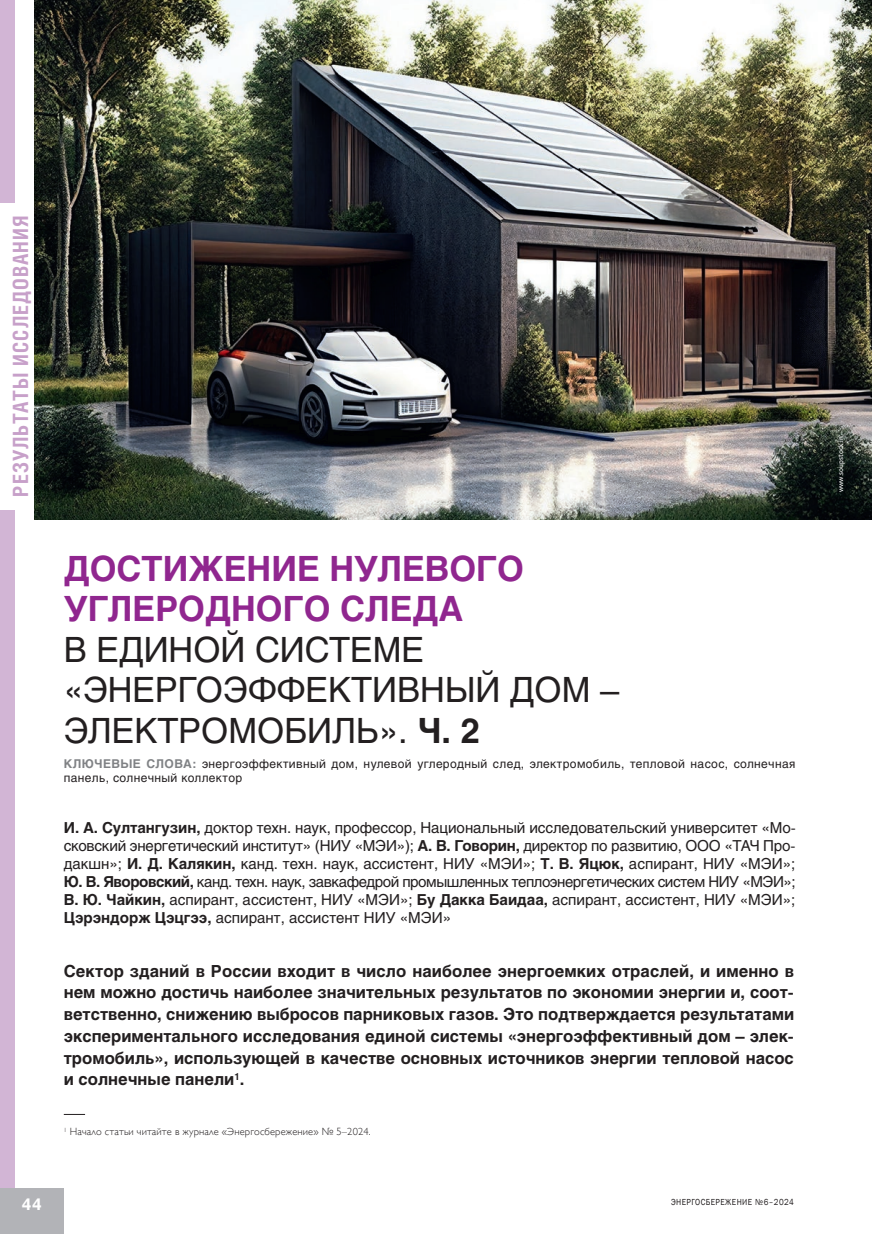
<style>
.page{position:relative;width:872px;height:1234px;background:#fff}
.page>*{position:absolute;margin:0;border:0;box-sizing:border-box;transform-origin:0 0}
.t1{font:34.5px/40.5px "Helios";color:#231f20}
.t2{font:700 34.5px/40.5px "Helios";color:#90268f}
.t3{font:700 21px "Helios Cond";letter-spacing:.05em;color:#c7a0c9}
.t4{font:700 16.5px/21.8px "Helios";color:#231f20;text-align:justify}
.t5{font:700 16.5px "Pragmatica";color:#fff;scale:.89 1}
.t6{font:15px/18px "Helios";color:#231f20;text-align:justify}
.t7{font:12px/14.4px "Helios";letter-spacing:.03em;color:#231f20}
.t8{font:300 10.5px "Gill Sans";letter-spacing:.01em;color:#231f20}
.t9{font:9px "Franklin Gothic";letter-spacing:.05em;color:#231f20;scale:.89 1}
.t10{font:7.5px "Bliss Pro";color:#fff}
.s1{font-weight:700}
.s2{font-weight:700;color:#808285}
</style>
<div class="page">
<div style="left:0;top:510px;width:15px;height:723px;background:#d2b5d5"></div>
<div style="left:0;top:1188px;width:64px;height:45px;background:#b2b3b7"></div>
<div style="left:0;top:0;width:15px;height:202px;background:#d2b5d5"></div>
<svg style="left:64px;top:1113px;width:21px;height:1px"></svg>
<img style="left:34px;top:0;width:838px;height:519px">
<h2 class="t3" style="left:8px;top:496px;width:282px;rotate:-90deg">РЕЗУЛЬТАТЫ ИССЛЕДОВАНИЯ</h2>
<h1 class="t2" style="left:64px;top:548px;width:462px">ДОСТИЖЕНИЕ НУЛЕВОГО<br>УГЛЕРОДНОГО СЛЕДА</h1>
<h1 class="t1" style="left:64px;top:628px;width:557px">В ЕДИНОЙ СИСТЕМЕ «ЭНЕРГОЭФФЕКТИВНЫЙ ДОМ –<br>ЭЛЕКТРОМОБИЛЬ». <span class="s1">Ч. 2</span></h1>
<p class="t7" style="left:64px;top:756px;width:733px"><span class="s2">КЛЮЧЕВЫЕ СЛОВА:</span> энергоэффективный дом, нулевой углеродный след, электромобиль, тепловой насос, солнечная панель, солнечный коллектор</p>
<p class="t6" style="left:64px;top:818px;width:733px"><span class="s1">И. А. Султангузин,</span> доктор техн. наук, профессор, Национальный исследовательский университет «Мо&shy;сковский энергетический институт» (НИУ «МЭИ»); <span class="s1">А. В. Говорин,</span> директор по развитию, ООО «ТАЧ Про&shy;дакшн»; <span class="s1">И. Д. Калякин,</span> канд. техн. наук, ассистент, НИУ «МЭИ»; <span class="s1">Т. В. Яцюк,</span> аспирант, НИУ «МЭИ»; <span class="s1">Ю. В. Яворовский,</span> канд. техн. наук, завкафедрой промышленных теплоэнергетических систем НИУ «МЭИ»; <span class="s1">В. Ю. Чайкин,</span> аспирант, ассистент, НИУ «МЭИ»; <span class="s1">Бу Дакка Баидаа,</span> аспирант, ассистент, НИУ «МЭИ»; <span class="s1">Цэрэндорж Цэцгээ,</span> аспирант, ассистент НИУ «МЭИ»</p>
<p class="t4" style="left:64px;top:959px;width:732px">Сектор зданий в России входит в число наиболее энергоемких отраслей, и именно в нем можно достичь наиболее значительных результатов по экономии энергии и, соот&shy;ветственно, снижению выбросов парниковых газов. Это подтверждается результатами экспериментального исследования единой системы «энергоэффективный дом – элек&shy;тромобиль», использующей в качестве основных источников энергии тепловой насос и солнечные панели<sup>1</sup>.</p>
<p class="t8" style="left:64px;top:1122px;width:308px"><sup>1</sup> Начало статьи читайте в журнале «Энергосбережение» № 5–2024.</p>
<p class="t5" style="left:22px;top:1193px;width:24px">44</p>
<p class="t9" style="left:671px;top:1196px;width:139px">ЭНЕРГОСБЕРЕЖЕНИЕ №6–2024</p>
<p class="t10" style="left:836px;top:492px;width:58px;rotate:-90deg">www.soupstock.in</p>
</div>
